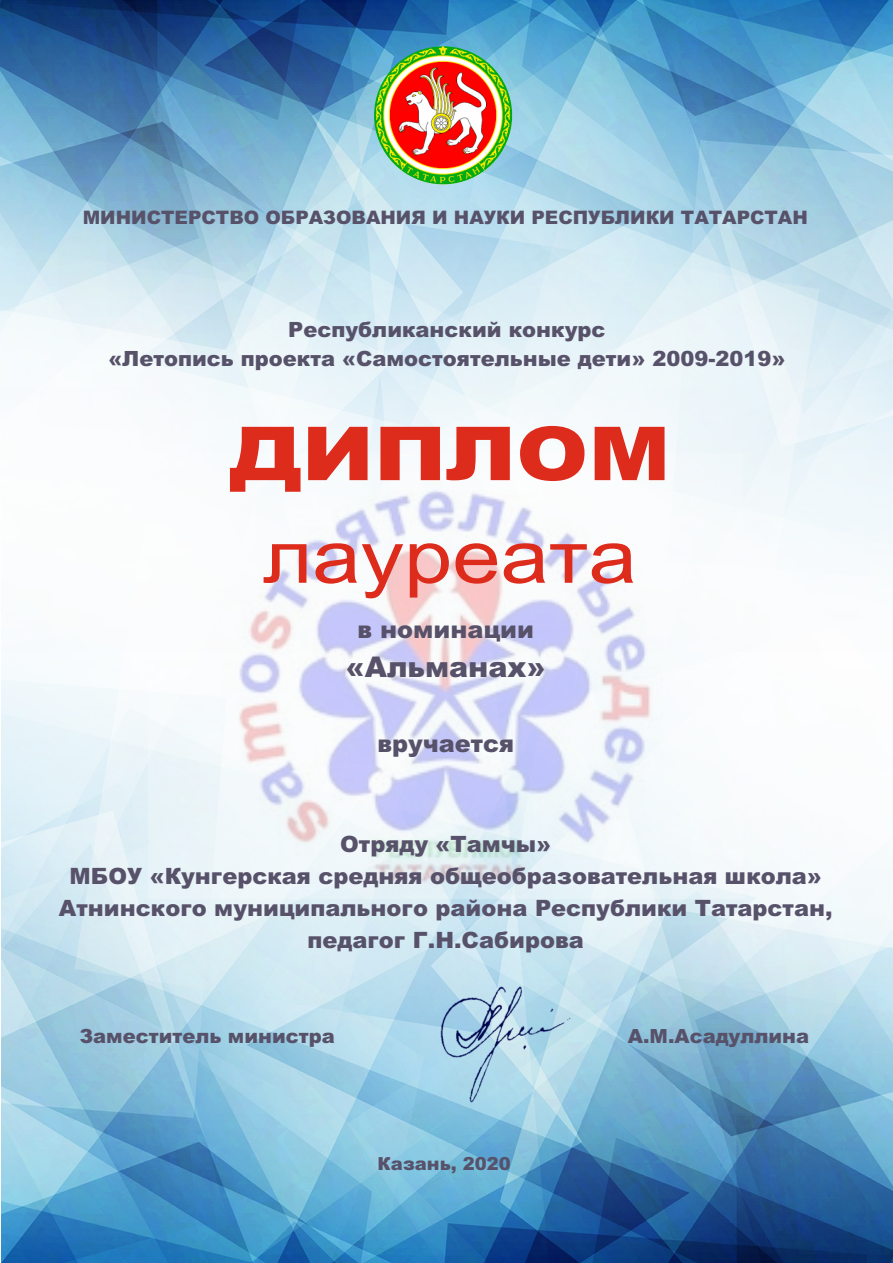
<style>
.page{position:relative;width:893px;height:1263px;background:#fff}
.page>*{position:absolute;margin:0;border:0;box-sizing:border-box;transform-origin:0 0}
.t1{font:74.4px "Arial Unicode MS";color:#dd2b1c;scale:1.17 1}
.t2{font:900 74.4px "Arial";color:#dd2b1c;scale:1.17 1}
.t3{font:900 28.5px "Arial";color:#57526a}
.t4{font:900 24px "Arial";color:#57526a}
.t5{font:900 22.5px/31.8px "Arial";color:#57526a;text-align:center}
.t6{font:900 21px/29.5px "Arial";color:#57526a;text-align:center}
.t7{font:900 19.5px "Arial";color:#57526a}
.t8{font:900 18.6px "Arial";color:#57526a}
.t9{font:900 18px "Arial";color:#57526a}
</style>
<div class="page">
<img style="left:1px;top:374px;width:892px;height:888px">
<img style="left:0;top:0;width:892px;height:652px">
<img style="left:149px;top:454px;width:594px;height:445px">
<img style="left:374px;top:46px;width:138px;height:138px;border-radius:50%">
<img style="left:433px;top:973px;width:144px;height:144px">
<p class="t8" style="left:83px;top:211px;width:727px">МИНИСТЕРСТВО ОБРАЗОВАНИЯ И НАУКИ РЕСПУБЛИКИ ТАТАРСТАН</p>
<p class="t6" style="left:108px;top:317px;width:678px">Республиканский конкурс<br>«Летопись проекта «Самостоятельные дети» 2009-2019»</p>
<h1 class="t2" style="left:229px;top:427px;width:379px">ДИПЛОМ</h1>
<h1 class="t1" style="left:263px;top:529px;width:321px">лауреата</h1>
<p class="t4" style="left:357px;top:621px;width:178px">в номинации</p>
<p class="t3" style="left:346px;top:656px;width:201px">«Альманах»</p>
<p class="t4" style="left:377px;top:735px;width:138px">вручается</p>
<p class="t5" style="left:59px;top:831px;width:775px">Отряду «Тамчы»<br>МБОУ «Кунгерская средняя общеобразовательная школа» Атнинского муниципального района Республики Татарстан, педагог Г.Н.Сабирова</p>
<p class="t7" style="left:80px;top:1029px;width:256px">Заместитель министра</p>
<p class="t7" style="left:628px;top:1029px;width:183px">А.М.Асадуллина</p>
<p class="t9" style="left:378px;top:1157px;width:135px">Казань, 2020</p>
</div>
